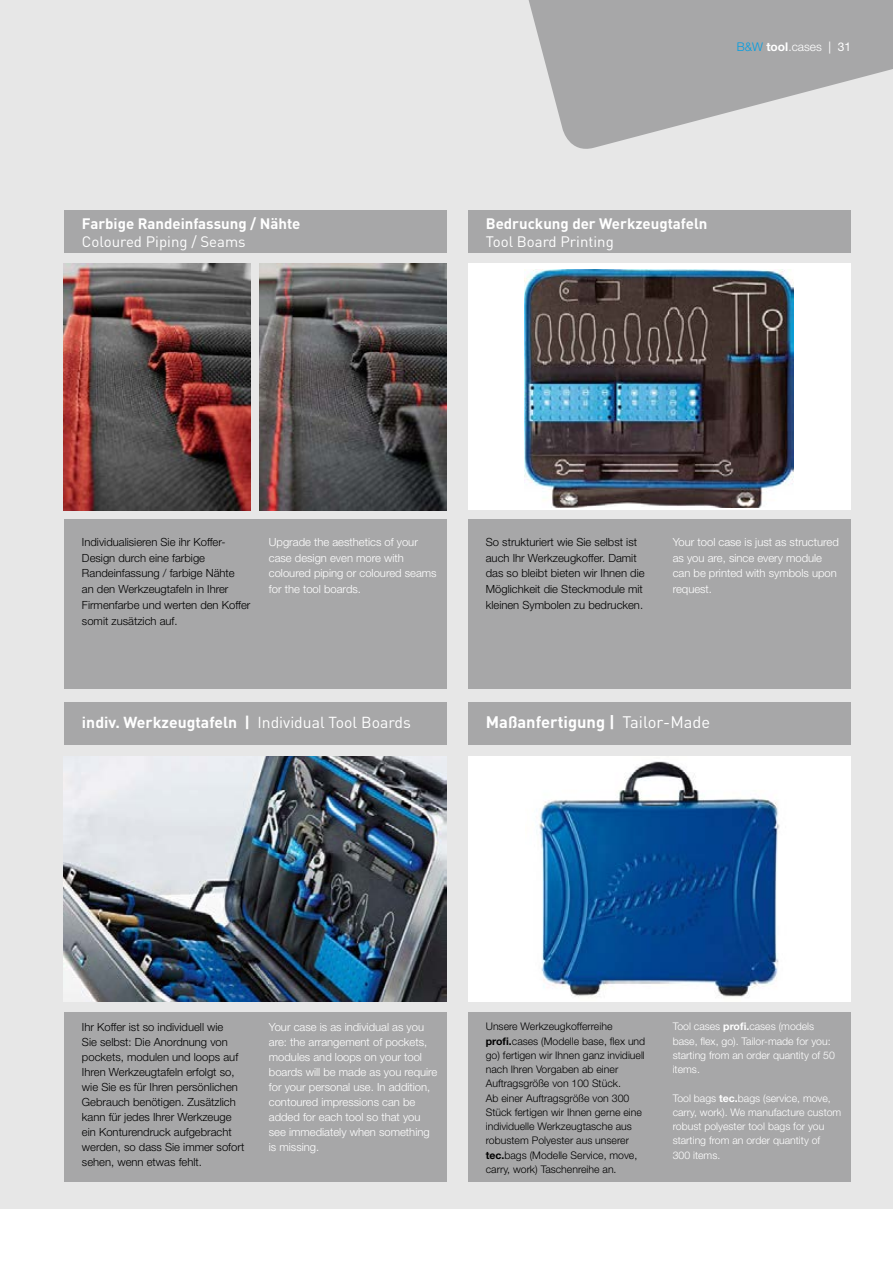
<style>
.page{position:relative;width:893px;height:1263px;background:#e7e7e7}
.page>*{position:absolute;margin:0;border:0;box-sizing:border-box;transform-origin:0 0}
.t1{font:700 16.5px "DINOT";color:#fff}
.t2{font:700 15.75px "DINOT";color:#fff}
.t3{font:700 15px "DINOT";color:#fff}
.t4{font:15px "DINOT";color:#fff}
.t5{font:300 12px "Helvetica Neue LT Std";color:#fff}
.t6{font:300 11.25px/15.8px "Helvetica Neue LT Std";color:#000}
.t7{font:300 11.25px/15px "Helvetica Neue LT Std";color:#fff}
.t8{font:300 10.5px/14.2px "Helvetica Neue LT Std";color:#000}
.t9{font:300 10.5px/14.2px "Helvetica Neue LT Std";color:#fff}
.s1{color:#009ee3}
.s2{font-weight:700}
.s3{font-weight:400}
</style>
<div class="page">
<div style="left:0;top:1210px;width:893px;height:53px;background:#fff"></div>
<svg style="left:528px;top:0;width:365px;height:149px;fill:#a7a7a8"></svg>
<div style="left:64px;top:210px;width:382px;height:43px;background:#a7a7a8"></div>
<div style="left:64px;top:702px;width:382px;height:43px;background:#a7a7a8"></div>
<div style="left:468px;top:210px;width:382px;height:43px;background:#a7a7a8"></div>
<div style="left:468px;top:702px;width:382px;height:43px;background:#a7a7a8"></div>
<div style="left:468px;top:519px;width:382px;height:170px;background:#a7a7a8"></div>
<div style="left:468px;top:1012px;width:382px;height:170px;background:#a7a7a8"></div>
<div style="left:64px;top:519px;width:382px;height:170px;background:#a7a7a8"></div>
<div style="left:64px;top:1012px;width:382px;height:170px;background:#a7a7a8"></div>
<div style="left:468px;top:263px;width:382px;height:247px;background:#fff"></div>
<img style="left:524px;top:269px;width:270px;height:238px">
<img style="left:64px;top:263px;width:186px;height:247px">
<img style="left:260px;top:263px;width:186px;height:247px">
<img style="left:64px;top:756px;width:382px;height:246px">
<div style="left:468px;top:756px;width:382px;height:246px;background:#fff"></div>
<img style="left:539px;top:761px;width:241px;height:236px">
<h3 class="t3" style="left:82px;top:214px;width:220px">Farbige Randeinfassung / Nähte</h3>
<h3 class="t4" style="left:82px;top:232px;width:165px">Coloured Piping / Seams</h3>
<p class="t5" style="left:737px;top:39px;width:116px"><span class="s1">B&amp;W</span> <span class="s2">tool</span>.cases <span class="s3">| 31</span></p>
<h3 class="t3" style="left:486px;top:214px;width:223px">Bedruckung der Werkzeugtafeln</h3>
<h3 class="t4" style="left:486px;top:232px;width:130px">Tool Board Printing</h3>
<p class="t6" style="left:82px;top:534px;width:170px">Individualisieren Sie ihr Koffer-<br>Design durch eine farbige<br>Randeinfassung / farbige Nähte<br>an den Werkzeugtafeln in Ihrer<br>Firmenfarbe und werten den Koffer somit zusätzich auf.</p>
<p class="t7" style="left:269px;top:534px;width:169px;line-height:15.8px">Upgrade the aesthetics of your case design even more with coloured piping or coloured seams for the tool boards.</p>
<h2 class="t2" style="left:82px;top:712px;width:330px">indiv. Werkzeugtafeln | <span class="s3">Individual Tool Boards</span></h2>
<p class="t6" style="left:486px;top:534px;width:160px">So strukturiert wie Sie selbst ist auch Ihr Werkzeugkoffer. Damit das so bleibt bieten wir Ihnen die<br>Möglichkeit die Steckmodule mit kleinen Symbolen zu bedrucken.</p>
<p class="t7" style="left:673px;top:534px;width:168px;line-height:15.8px">Your tool case is just as structured as you are, since every module can be printed with symbols upon request.</p>
<h1 class="t1" style="left:486px;top:712px;width:226px">Maßanfertigung | <span class="s3">Tailor-Made</span></h1>
<p class="t6" style="left:82px;top:1019px;width:164px;line-height:15px">Ihr Koffer ist so individuell wie<br>Sie selbst: Die Anordnung von pockets, modulen und loops auf<br>Ihren Werkzeugtafeln erfolgt so, wie Sie es für Ihren persönlichen<br>Gebrauch benötigen. Zusätzlich kann für jedes Ihrer Werkzeuge ein Konturendruck aufgebracht werden, so dass Sie immer sofort sehen, wenn etwas fehlt.</p>
<p class="t7" style="left:269px;top:1019px;width:170px">Your case is as individual as you are: the arrangement of pockets, modules and loops on your tool boards will be made as you require for your personal use. In addition, contoured impressions can be added for each tool so that you see immediately when something is missing.</p>
<p class="t8" style="left:486px;top:1019px;width:161px">Unsere Werkzeugkofferreihe <span class="s2">profi.</span>cases (Modelle base, flex und go) fertigen wir Ihnen ganz invidiuell nach Ihren Vorgaben ab einer<br>Auftragsgröße von 100 Stück.<br>Ab einer Auftragsgröße von 300<br>Stück fertigen wir Ihnen gerne eine individuelle Werkzeugtasche aus robustem Polyester aus unserer <span class="s2">tec.</span>bags (Modelle Service, move, carry, work) Taschenreihe an.</p>
<p class="t9" style="left:673px;top:1019px;width:164px">Tool cases <span class="s2">profi.</span>cases (models base, flex, go). Tailor-made for you: starting from an order quantity of 50 items.</p>
<p class="t9" style="left:673px;top:1090px;width:170px">Tool bags <span class="s2">tec.</span>bags (service, move, carry, work). We manufacture custom robust polyester tool bags for you starting from an order quantity of<br>300 items.</p>
</div>
